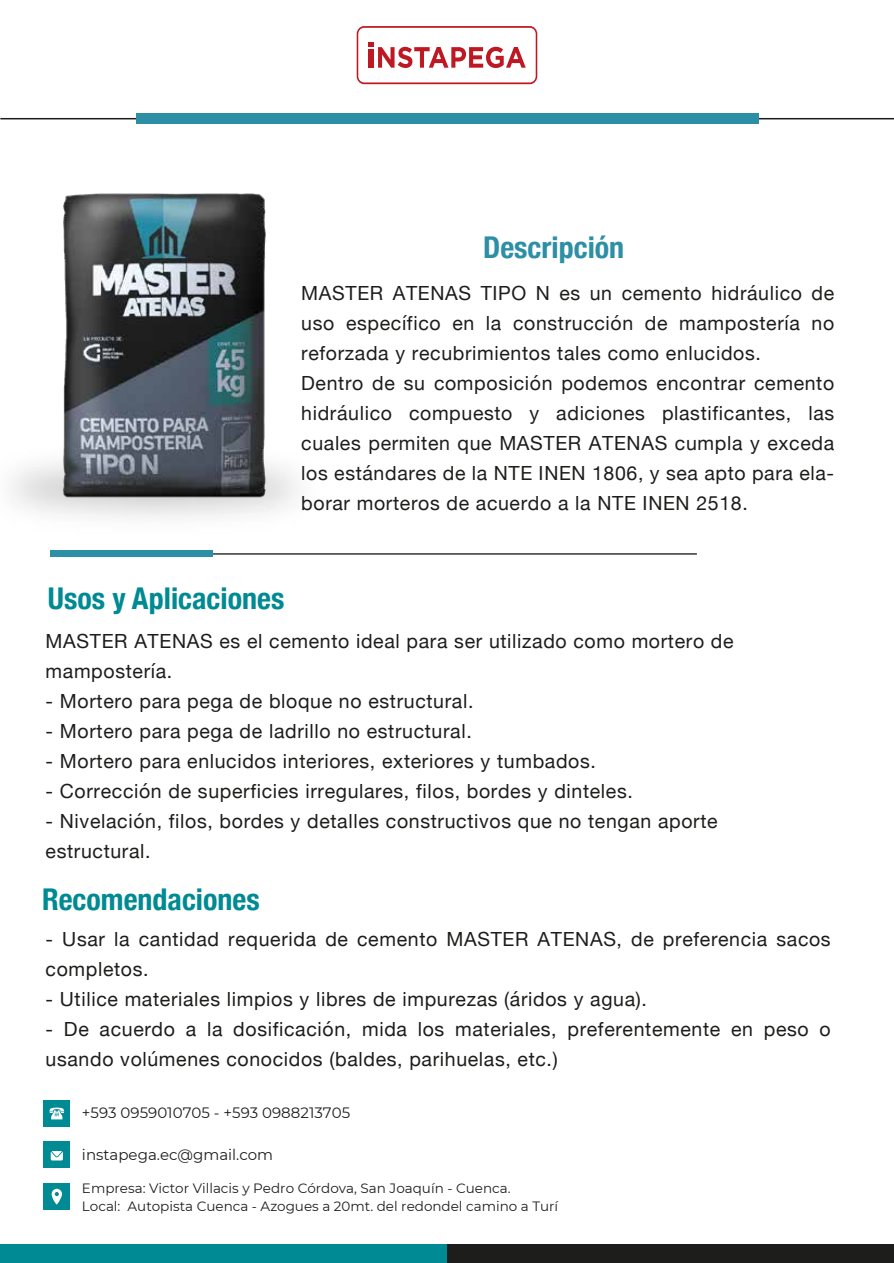
<style>
.page{position:relative;width:894px;height:1263px;background:#fff}
.page>*{position:absolute;margin:0;border:0;box-sizing:border-box;transform-origin:0 0}
.t1{font:700 condensed 30px "Helvetica Neue";color:#008a93}
.t2{font:700 condensed 30px "Helvetica Neue";color:#2d8fa6}
.t3{font:19.5px/30px "Helvetica Neue";letter-spacing:.035em;color:#1d1e1c}
.t4{font:15px "Montserrat";color:#1d1e1c}
.t5{font:13.5px/18px "Montserrat";color:#1d1e1c}
</style>
<div class="page">
<hr style="left:0;top:118px;width:893px;height:1px;background:#1d1d1b">
<div style="left:136px;top:114px;width:622px;height:10px;background:#2d8fa6"></div>
<hr style="left:50px;top:553px;width:646px;height:1px;background:#26231e">
<div style="left:0;top:1244px;width:446px;height:19px;background:#008a93"></div>
<div style="left:446px;top:1244px;width:447px;height:19px;background:#1d1d1b"></div>
<div style="left:44px;top:1141px;width:26px;height:26px;background:#008a93"></div>
<div style="left:44px;top:1183px;width:26px;height:26px;background:#008a93"></div>
<div style="left:44px;top:1100px;width:26px;height:26px;background:#008a93"></div>
<svg style="left:49px;top:1107px;width:15px;height:12px"></svg>
<svg style="left:52px;top:1188px;width:10px;height:16px"></svg>
<svg style="left:51px;top:1151px;width:12px;height:9px"></svg>
<img style="left:11px;top:464px;width:341px;height:93px">
<svg style="left:356px;top:26px;width:181px;height:58px"></svg>
<img style="left:50px;top:193px;width:228px;height:322px">
<h1 class="t2" style="left:483px;top:222px;width:142px">Descripción</h1>
<p class="t3" style="left:301px;top:279px;width:534px">MASTER ATENAS TIPO N es un cemento hidráulico de uso específico en la construcción de mampostería no reforzada y recubrimientos tales como enlucidos.<br>Dentro de su composición podemos encontrar cemento hidráulico compuesto y adiciones plastificantes, las cuales permiten que MASTER ATENAS cumpla y exceda los estándares de la NTE INEN 1806, y sea apto para ela&shy;borar morteros de acuerdo a la NTE INEN 2518.</p>
<h1 class="t1" style="left:48px;top:573px;width:238px">Usos y Aplicaciones</h1>
<p class="t3" style="left:46px;top:627px;width:689px">MASTER ATENAS es el cemento ideal para ser utilizado como mortero de mampostería.</p>
<p class="t3" style="left:46px;top:687px;width:429px">- Mortero para pega de bloque no estructural.</p>
<p class="t3" style="left:46px;top:717px;width:427px">- Mortero para pega de ladrillo no estructural.</p>
<p class="t3" style="left:46px;top:747px;width:551px">- Mortero para enlucidos interiores, exteriores y tumbados.</p>
<p class="t3" style="left:46px;top:777px;width:588px">- Corrección de superficies irregulares, filos, bordes y dinteles.</p>
<p class="t3" style="left:46px;top:807px;width:673px">- Nivelación, filos, bordes y detalles constructivos que no tengan aporte estructural.</p>
<h1 class="t1" style="left:42px;top:874px;width:219px">Recomendaciones</h1>
<p class="t3" style="left:46px;top:925px;width:786px">- Usar la cantidad requerida de cemento MASTER ATENAS, de preferencia sacos completos.</p>
<p class="t3" style="left:46px;top:985px;width:602px">- Utilice materiales limpios y libres de impurezas (áridos y agua).</p>
<p class="t3" style="left:46px;top:1015px;width:786px">- De acuerdo a la dosificación, mida los materiales, preferentemente en peso o usando volúmenes conocidos (baldes, parihuelas, etc.)</p>
<p class="t4" style="left:82px;top:1102px;width:269px">+593 0959010705 - +593 0988213705</p>
<p class="t4" style="left:82px;top:1144px;width:193px">instapega.ec@gmail.com</p>
<p class="t5" style="left:82px;top:1178px;width:477px">Empresa: Victor Villacis y Pedro Córdova, San Joaquín - Cuenca.<br>Local: Autopista Cuenca - Azogues a 20mt. del redondel camino a Turí</p>
</div>
